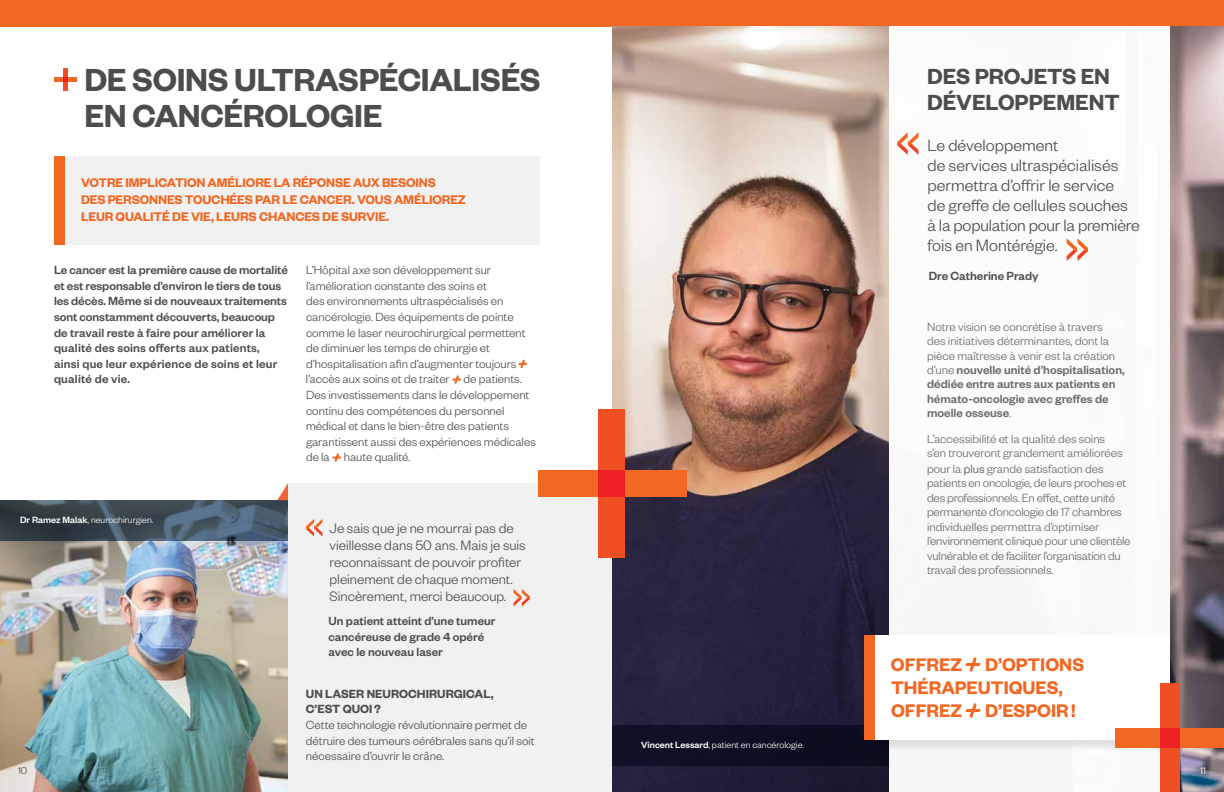
<style>
.page{position:relative;width:1224px;height:792px;background:#fff}
.page>*{position:absolute;margin:0;border:0;box-sizing:border-box;transform-origin:0 0}
.t1{font:600 35px/36px "Founders Grotesk";letter-spacing:-.01em;color:#4d4d4f}
.t2{font:600 24px/26px "Founders Grotesk";color:#4d4d4f}
.t3{font:600 20px/23px "Founders Grotesk";color:#f26722}
.t4{font:300 18px/20px "Founders Grotesk";color:#4d4d4f}
.t5{font:300 15px/17px "Founders Grotesk";color:#4d4d4f}
.t6{font:600 13.8px/17px "Founders Grotesk";letter-spacing:-.01em;color:#f26722}
.t7{font:300 13px/15.6px "Founders Grotesk";color:#4d4d4f}
.t8{font:300 13px/14.6px "Founders Grotesk";letter-spacing:-.005em;color:#696a6c}
.t9{font:500 13px/15.6px "Founders Grotesk";color:#4d4d4f}
.t10{font:600 13px/15px "Founders Grotesk";color:#4d4d4f}
.t11{font:300 11px "Founders Grotesk";color:#4d4d4f}
.t12{font:300 11px "Founders Grotesk";color:#fff}
.t13{font:300 10px "Founders Grotesk";color:#fff}
.s1{font-weight:500}
.s2{color:#4d4d4f}
</style>
<div class="page">
<div style="left:0;top:0;width:1224px;height:26px;background:#f26722"></div>
<img style="left:0;top:540px;width:288px;height:252px">
<svg style="left:0;top:500px;width:288px;height:40px;background:#404f5c"></svg>
<div style="left:288px;top:483px;width:324px;height:309px;background:#f1f1f2"></div>
<svg style="left:306px;top:519px;width:16px;height:18px"></svg>
<svg style="left:513px;top:589px;width:17px;height:18px"></svg>
<img style="left:612px;top:26px;width:612px;height:766px">
<div style="left:612px;top:725px;width:277px;height:40px;background:#0d0f23"></div>
<hr style="left:63px;top:68px;width:4px;height:23px;background:#f04e23">
<hr style="left:54px;top:78px;width:23px;height:4px;background:#f26722">
<svg style="left:63px;top:78px;width:4px;height:4px"></svg>
<div style="left:599px;top:409px;width:26px;height:148px;background:#f04e23"></div>
<div style="left:538px;top:470px;width:148px;height:27px;background:#f26722"></div>
<div style="left:599px;top:470px;width:26px;height:27px;background:#ed2124"></div>
<div style="left:889px;top:26px;width:281px;height:766px;background:#fff"></div>
<div style="left:866px;top:637px;width:317px;height:115px;background:#000;opacity:.1"></div>
<div style="left:864px;top:635px;width:306px;height:105px;background:#fff"></div>
<svg style="left:966px;top:657px;width:14px;height:15px"></svg>
<svg style="left:966px;top:703px;width:14px;height:15px"></svg>
<div style="left:864px;top:635px;width:11px;height:105px;background:#f26722"></div>
<div style="left:54px;top:156px;width:486px;height:88px;background:#f1f1f2"></div>
<div style="left:54px;top:156px;width:11px;height:88px;background:#f26722"></div>
<svg style="left:519px;top:360px;width:8px;height:8px"></svg>
<svg style="left:453px;top:376px;width:8px;height:8px"></svg>
<svg style="left:333px;top:454px;width:8px;height:8px"></svg>
<svg style="left:277px;top:483px;width:11px;height:17px"></svg>
<svg style="left:897px;top:132px;width:22px;height:23px"></svg>
<svg style="left:1067px;top:238px;width:21px;height:23px"></svg>
<div style="left:1160px;top:684px;width:19px;height:108px;background:#f04e23"></div>
<div style="left:1116px;top:729px;width:108px;height:19px;background:#f26722"></div>
<div style="left:1160px;top:729px;width:19px;height:19px;background:#ed2124"></div>
<h1 class="t1" style="left:84px;top:60px;width:458px">DE SOINS ULTRASPÉCIALISÉS<br>EN CANCÉROLOGIE</h1>
<h2 class="t2" style="left:927px;top:62px;width:194px">DES PROJETS EN<br>DÉVELOPPEMENT</h2>
<p class="t6" style="left:81px;top:174px;width:387px">VOTRE IMPLICATION AMÉLIORE LA RÉPONSE AUX BESOINS<br>DES PERSONNES TOUCHÉES PAR LE CANCER. VOUS AMÉLIOREZ<br>LEUR QUALITÉ DE VIE, LEURS CHANCES DE SURVIE.</p>
<p class="t9" style="left:54px;top:262px;width:235px">Le cancer est la première cause de mortalité et est responsable d’environ le tiers de tous les décès. Même si de nouveaux traitements sont constamment découverts, beaucoup de travail reste à faire pour améliorer la qualité des soins offerts aux patients, ainsi que leur expérience de soins et leur qualité de vie.</p>
<p class="t7" style="left:306px;top:262px;width:231px">L’Hôpital axe son développement sur l’amélioration constante des soins et<br>des environnements ultraspécialisés en cancérologie. Des équipements de pointe comme le laser neurochirurgical permettent de diminuer les temps de chirurgie et d’hospitalisation afin d’augmenter toujours l’accès aux soins et de traiter de patients.<br>Des investissements dans le développement continu des compétences du personnel médical et dans le bien-être des patients garantissent aussi des expériences médicales de la haute qualité.</p>
<p class="t13" style="left:20px;top:514px;width:135px"><span class="s1">Dr Ramez Malak</span>, neurochirurgien.</p>
<p class="t5" style="left:330px;top:519px;width:198px">Je sais que je ne mourrai pas de vieillesse dans 50 ans. Mais je suis reconnaissant de pouvoir profiter pleinement de chaque moment.<br>Sincèrement, merci beaucoup.</p>
<p class="t9" style="left:328px;top:613px;width:169px">Un patient atteint d’une tumeur cancéreuse de grade 4 opéré avec le nouveau laser</p>
<p class="t10" style="left:306px;top:686px;width:189px">UN LASER NEUROCHIRURGICAL,<br>C’EST QUOI?</p>
<p class="t7" style="left:306px;top:716px;width:230px">Cette technologie révolutionnaire permet de détruire des tumeurs cérébrales sans qu’il soit nécessaire d’ouvrir le crâne.</p>
<p class="t13" style="left:641px;top:739px;width:164px"><span class="s1">Vincent Lessard</span>, patient en cancérologie.</p>
<h3 class="t4" style="left:928px;top:134px;width:214px">Le développement<br>de services ultraspécialisés permettra d’offrir le service<br>de greffe de cellules souches à la population pour la première fois en Montérégie.</h3>
<p class="t9" style="left:929px;top:267px;width:111px">Dre Catherine Prady</p>
<p class="t8" style="left:927px;top:318px;width:199px">Notre vision se concrétise à travers<br>des initiatives déterminantes, dont la pièce maîtresse à venir est la création d’une <span class="s1">nouvelle unité d’hospitalisation, dédiée entre autres aux patients en hémato‑oncologie avec greffes de moelle osseuse</span>.</p>
<p class="t8" style="left:927px;top:431px;width:205px">L’accessibilité et la qualité des soins<br>s’en trouveront grandement améliorées pour la <span class="s2">plus</span> grande satisfaction des patients en oncologie, de leurs proches et des professionnels. En effet, cette unité permanente d’oncologie de 17 chambres individuelles permettra d’optimiser l’environnement clinique pour une clientèle vulnérable et de faciliter l’organisation du travail des professionnels.</p>
<h3 class="t3" style="left:891px;top:653px;width:195px">OFFREZ D’OPTIONS<br>THÉRAPEUTIQUES,<br>OFFREZ D’ESPOIR!</h3>
<p class="t11" style="left:18px;top:764px;width:11px">10</p>
<p class="t12" style="left:1200px;top:764px;width:7px">11</p>
</div>
